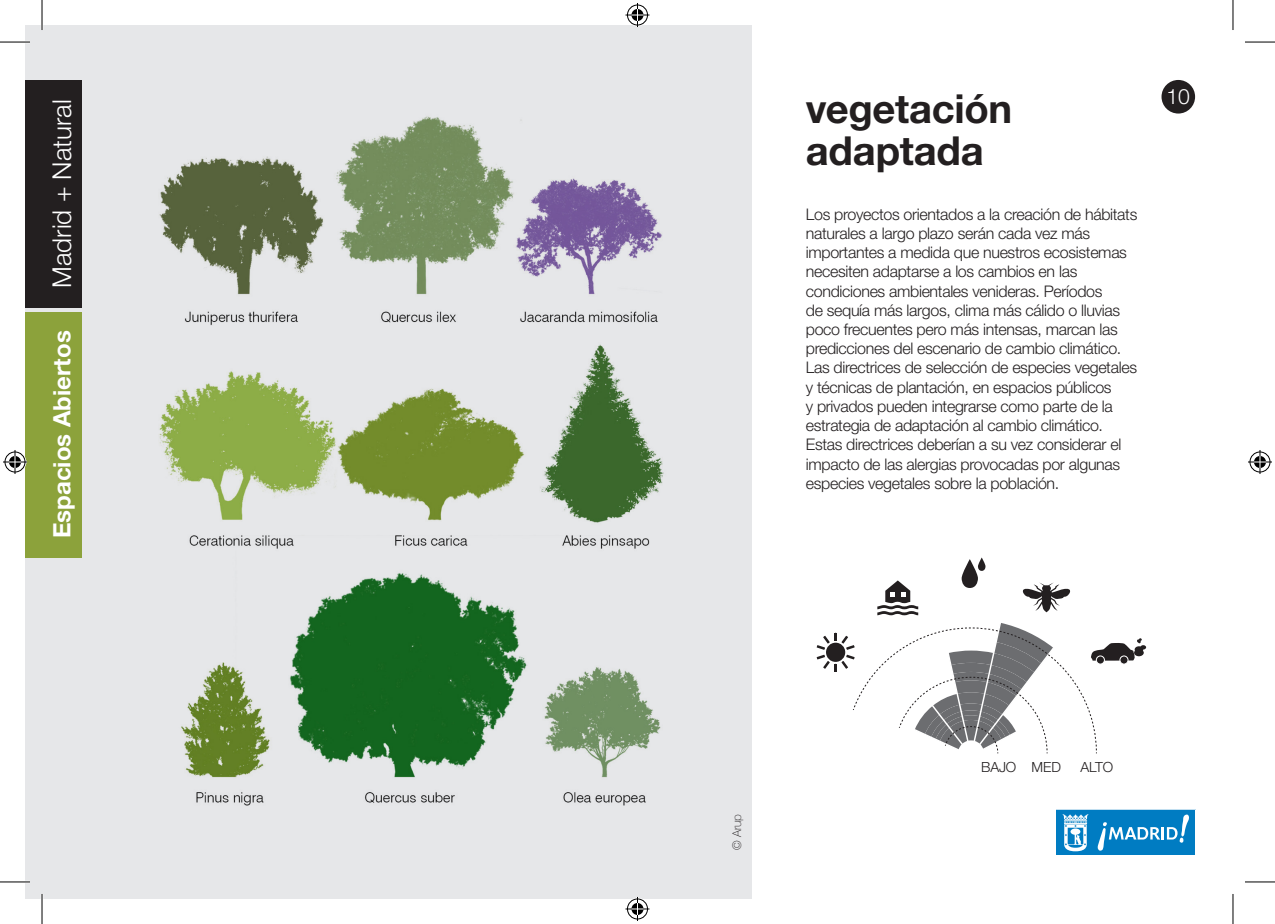
<style>
.page{position:relative;width:1275px;height:924px;background:#fff}
.page>*{position:absolute;margin:0;border:0;box-sizing:border-box;transform-origin:0 0}
.t1{font:700 40px/42px "Helvetica Neue LT Std";letter-spacing:-.005em;color:#231f20}
.t2{font:300 26px "Helvetica Neue LT Std";color:#fff}
.t3{font:700 24px "Helvetica Neue LT Std";color:#fff}
.Paragraph_Style_2{font:300 21.2px "Helvetica Neue LT Std";color:#fff}
.Paragraph_Style_1{font:300 16px/19.2px "Helvetica Neue LT Std";letter-spacing:-.02em;color:#231f20}
.Paragraph_Style_1-2{font:300 14px "Helvetica Neue LT Std";letter-spacing:-.01em;color:#231f20}
.t4{font:300 13.6px "Helvetica Neue LT Std";color:#231f20}
.t5{font:100 12px "Helvetica Neue LT Std";color:#231f20}
</style>
<div class="page">
<div style="left:1161px;top:80px;width:34px;height:33px;background:#231f20;border-radius:50%"></div>
<svg style="left:816px;top:557px;width:330px;height:197px"></svg>
<div style="left:1096px;top:655px;width:8px;height:8px;background:#231f20;border-radius:50%"></div>
<div style="left:1096px;top:655px;width:8px;height:9px;border:1px solid #fff;border-radius:50%"></div>
<div style="left:1120px;top:655px;width:8px;height:8px;background:#231f20;border-radius:50%"></div>
<div style="left:1119px;top:655px;width:9px;height:9px;border:1px solid #fff;border-radius:50%"></div>
<svg style="left:1056px;top:809px;width:139px;height:44px;background:#3396ce"></svg>
<div style="left:25px;top:25px;width:726px;height:873px;background:#e6e7e9"></div>
<img style="left:159px;top:116px;width:505px;height:690px">
<div style="left:25px;top:311px;width:57px;height:246px;background:#8ca23b"></div>
<div style="left:25px;top:80px;width:57px;height:227px;background:#231f20"></div>
<hr style="left:0;top:41px;width:30px;height:2px;background:#fff">
<hr style="left:0;top:880px;width:30px;height:2px;background:#fff">
<hr style="left:41px;top:0;width:2px;height:30px;background:#fff">
<hr style="left:41px;top:893px;width:2px;height:30px;background:#fff">
<hr style="left:0;top:42px;width:30px;height:1px;background:#000">
<hr style="left:1245px;top:42px;width:30px;height:1px;background:#000">
<hr style="left:0;top:881px;width:30px;height:1px;background:#000">
<hr style="left:1245px;top:881px;width:30px;height:1px;background:#000">
<hr style="left:42px;top:0;width:1px;height:30px;background:#000">
<hr style="left:42px;top:893px;width:1px;height:30px;background:#000">
<hr style="left:1232px;top:0;width:1px;height:30px;background:#000">
<hr style="left:1232px;top:893px;width:1px;height:30px;background:#000">
<svg style="left:625px;top:3px;width:24px;height:24px"></svg>
<svg style="left:625px;top:897px;width:24px;height:23px"></svg>
<svg style="left:3px;top:450px;width:24px;height:24px"></svg>
<svg style="left:1248px;top:450px;width:24px;height:24px"></svg>
<h2 class="t2" style="left:46px;top:240px;width:145px;rotate:-90deg">Madrid Alive!</h2>
<h2 class="t2" style="left:46px;top:287px;width:190px;rotate:-90deg">Madrid + Natural</h2>
<h3 class="t3" style="left:47px;top:538px;width:209px;rotate:-90deg">Espacios Abiertos</h3>
<p class="t1" style="left:806px;top:87px;width:208px">vegetación adaptada</p>
<p class="Paragraph_Style_1" style="left:806px;top:204px;width:333px">Los proyectos orientados a la creación de hábitats naturales a largo plazo serán cada vez más importantes a medida que nuestros ecosistemas necesiten adaptarse a los cambios en las condiciones ambientales venideras. Períodos<br>de sequía más largos, clima más cálido o lluvias poco frecuentes pero más intensas, marcan las predicciones del escenario de cambio climático.<br>Las directrices de selección de especies vegetales y técnicas de plantación, en espacios públicos<br>y privados pueden integrarse como parte de la estrategia de adaptación al cambio climático.<br>Estas directrices deberían a su vez considerar el impacto de las alergias provocadas por algunas especies vegetales sobre la población.</p>
<p class="Paragraph_Style_2" style="left:1166px;top:84px;width:25px">10</p>
<p class="t5" style="left:730px;top:850px;width:38px;rotate:-90deg">© Arup</p>
<p class="Paragraph_Style_1-2" style="left:981px;top:758px;width:37px">BAJO</p>
<p class="Paragraph_Style_1-2" style="left:1031px;top:758px;width:31px">MED</p>
<p class="Paragraph_Style_1-2" style="left:1080px;top:758px;width:34px">ALTO</p>
<p class="t4" style="left:984px;top:758px;width:31px">LOW</p>
<p class="t4" style="left:1032px;top:758px;width:30px">MED</p>
<p class="t4" style="left:1078px;top:758px;width:34px">HIGH</p>
</div>
